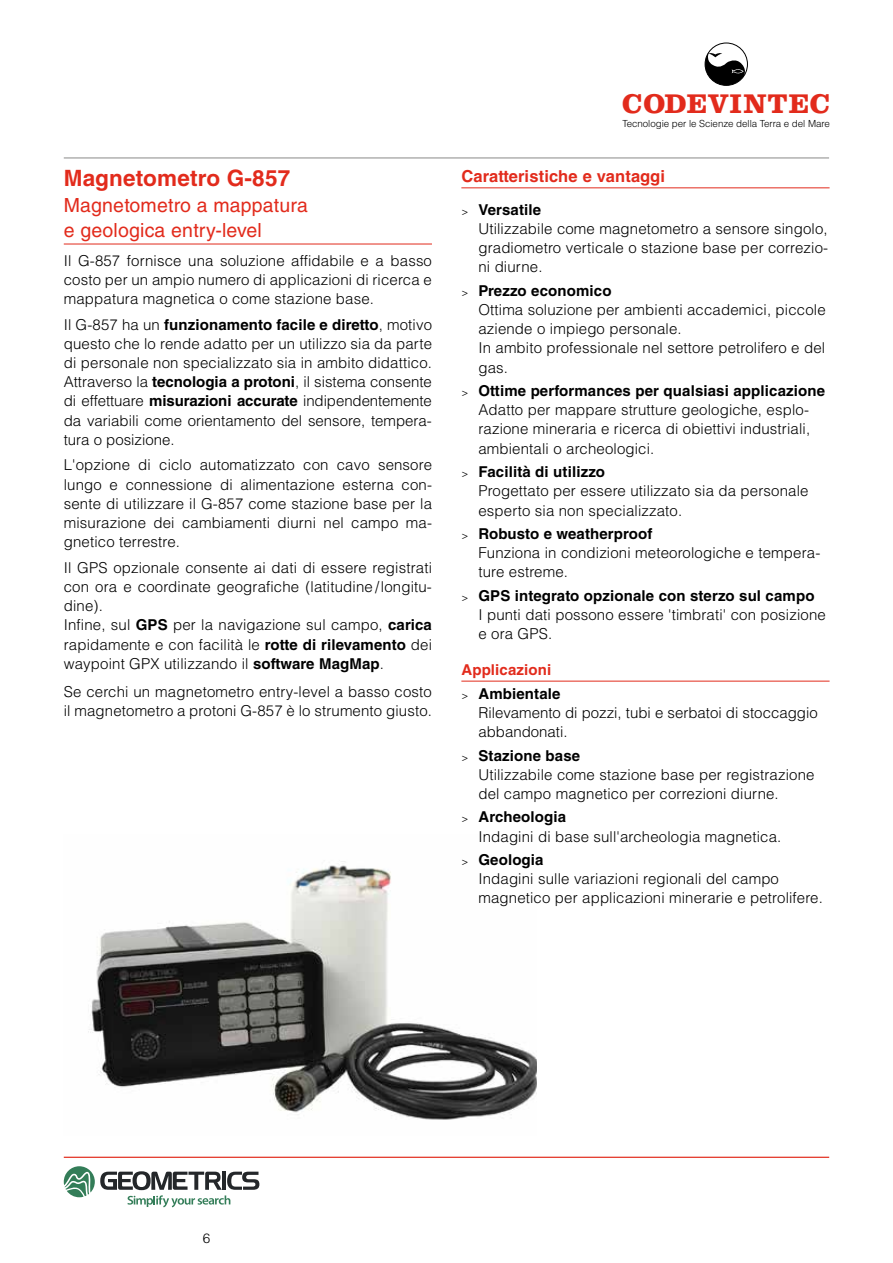
<style>
.page{position:relative;width:893px;height:1263px;background:#fff}
.page>*{position:absolute;margin:0;border:0;box-sizing:border-box;transform-origin:0 0}
.t1{font:700 28.05px "Clarendon LT Std";letter-spacing:.03em;color:#e22b1c}
.t2{font:700 22.5px "Helvetica LT Std";letter-spacing:.01em;color:#e22b1c}
.t3{font:19.5px/25.5px "Helvetica LT Std";letter-spacing:.01em;color:#e22b1c}
.t4{font:700 16.5px "Helvetica LT Std";letter-spacing:.01em;color:#e22b1c}
.t5{font:300 15px/19.2px "Helvetica LT Std";letter-spacing:.01em;color:#000}
.t6{font:700 15px/23.4px "Helvetica LT Std";letter-spacing:.01em;color:#e22b1c}
.t7{font:300 13.5px "Helvetica LT Std";color:#000}
.t8{font:300 9.75px "Helvetica LT Std";letter-spacing:-.005em;color:#000}
.s1{font-weight:700}
.s2{font-size:10.5px}
.s3{font-weight:300;font-size:10.5px;color:#000}
.s4{color:#000}
</style>
<div class="page">
<hr style="left:64px;top:157px;width:765px;height:2px;background:#9d9d9c">
<hr style="left:64px;top:1157px;width:765px;height:1px;background:#e22b1c">
<svg style="left:705px;top:43px;width:42px;height:42px"></svg>
<div style="left:705px;top:43px;width:43px;height:43px;border:1px solid #000;border-radius:50%"></div>
<hr style="left:64px;top:244px;width:368px;height:1px;background:#e22b1c">
<img style="left:88px;top:861px;width:449px;height:259px">
<svg style="left:64px;top:1166px;width:195px;height:41px"></svg>
<hr style="left:461px;top:187px;width:369px;height:1px;background:#e22b1c">
<hr style="left:461px;top:681px;width:369px;height:1px;background:#e22b1c">
<h2 class="t2" style="left:64px;top:165px;width:228px">Magnetometro G-857</h2>
<h3 class="t3" style="left:64px;top:192px;width:246px">Magnetometro a mappatura e geologica entry-level</h3>
<p class="t5" style="left:64px;top:251px;width:370px;text-align:justify">Il G-857 fornisce una soluzione affidabile e a basso costo per un ampio numero di applicazioni di ricerca e mappatura magnetica o come stazione base.</p>
<p class="t5" style="left:64px;top:315px;width:370px;text-align:justify">Il G-857 ha un <span class="s1">funzionamento facile e diretto</span>, motivo questo che lo rende adatto per un utilizzo sia da parte di personale non specializzato sia in ambito didattico.<br>Attraverso la <span class="s1">tecnologia a protoni</span>, il sistema consente di effettuare <span class="s1">misurazioni accurate</span> indipendentemente da variabili come orientamento del sensore, tempera&shy;tura o posizione.</p>
<p class="t5" style="left:64px;top:455px;width:370px;text-align:justify">L'opzione di ciclo automatizzato con cavo sensore lungo e connessione di alimentazione esterna con&shy;sente di utilizzare il G-857 come stazione base per la misurazione dei cambiamenti diurni nel campo ma&shy;gnetico terrestre.</p>
<p class="t5" style="left:64px;top:558px;width:370px">Il GPS opzionale consente ai dati di essere registrati con ora e coordinate geografiche (latitudine /longitu&shy;dine).<br>Infine, sul <span class="s1">GPS</span> per la navigazione sul campo, <span class="s1">carica </span>rapidamente e con facilità le <span class="s1">rotte di rilevamento</span> dei waypoint GPX utilizzando il <span class="s1">software MagMap</span>.</p>
<p class="t5" style="left:64px;top:682px;width:370px">Se cerchi un magnetometro entry-level a basso costo il magnetometro a protoni G-857 è lo strumento giusto.</p>
<h1 class="t1" style="left:622px;top:87px;width:209px">CODEVINTEC</h1>
<p class="t8" style="left:622px;top:117px;width:209px">Tecnologie per le Scienze della Terra e del Mare</p>
<p class="t4" style="left:461px;top:166px;width:205px">Caratteristiche e vantaggi</p>
<p class="t5" style="left:478px;top:200px;width:351px;text-indent:-17px"><span class="s2">&gt;</span> <span class="s1">Versatile<br></span>Utilizzabile come magnetometro a sensore singolo, gradiometro verticale o stazione base per correzio&shy;ni diurne.</p>
<p class="t5" style="left:478px;top:281px;width:349px;text-indent:-17px"><span class="s2">&gt;</span> <span class="s1">Prezzo economico<br></span>Ottima soluzione per ambienti accademici, piccole aziende o impiego personale.<br>In ambito professionale nel settore petrolifero e del gas.</p>
<p class="t5" style="left:478px;top:381px;width:348px;text-indent:-17px"><span class="s2">&gt;</span> <span class="s1">Ottime performances per qualsiasi applicazione </span>Adatto per mappare strutture geologiche, esplo&shy;razione mineraria e ricerca di obiettivi industriali, ambientali o archeologici.</p>
<p class="t5" style="left:478px;top:462px;width:332px;text-indent:-17px"><span class="s2">&gt;</span> <span class="s1">Facilità di utilizzo<br></span>Progettato per essere utilizzato sia da personale esperto sia non specializzato.</p>
<p class="t5" style="left:478px;top:524px;width:343px;text-indent:-17px"><span class="s2">&gt;</span> <span class="s1">Robusto e weatherproof<br></span>Funziona in condizioni meteorologiche e tempera&shy;ture estreme.</p>
<p class="t5" style="left:478px;top:586px;width:349px;text-indent:-17px"><span class="s2">&gt;</span> <span class="s1">GPS integrato opzionale con sterzo sul campo<br></span>I punti dati possono essere 'timbrati' con posizione e ora GPS.</p>
<p class="t6" style="left:461px;top:658px;width:101px">Applicazioni <span class="s3">&gt;</span> <span class="s4">Ambientale</span></p>
<p class="t5" style="left:478px;top:703px;width:341px">Rilevamento di pozzi, tubi e serbatoi di stoccaggio abbandonati.</p>
<p class="t5" style="left:478px;top:745px;width:338px;text-indent:-17px"><span class="s2">&gt;</span> <span class="s1">Stazione base<br></span>Utilizzabile come stazione base per registrazione del campo magnetico per correzioni diurne.</p>
<p class="t5" style="left:478px;top:807px;width:304px;text-indent:-17px"><span class="s2">&gt;</span> <span class="s1">Archeologia<br></span>Indagini di base sull'archeologia magnetica.</p>
<p class="t5" style="left:478px;top:850px;width:346px;text-indent:-17px"><span class="s2">&gt;</span> <span class="s1">Geologia<br></span>Indagini sulle variazioni regionali del campo magnetico per applicazioni minerarie e petrolifere.</p>
<p class="t7" style="left:203px;top:1230px;width:9px">6</p>
</div>
